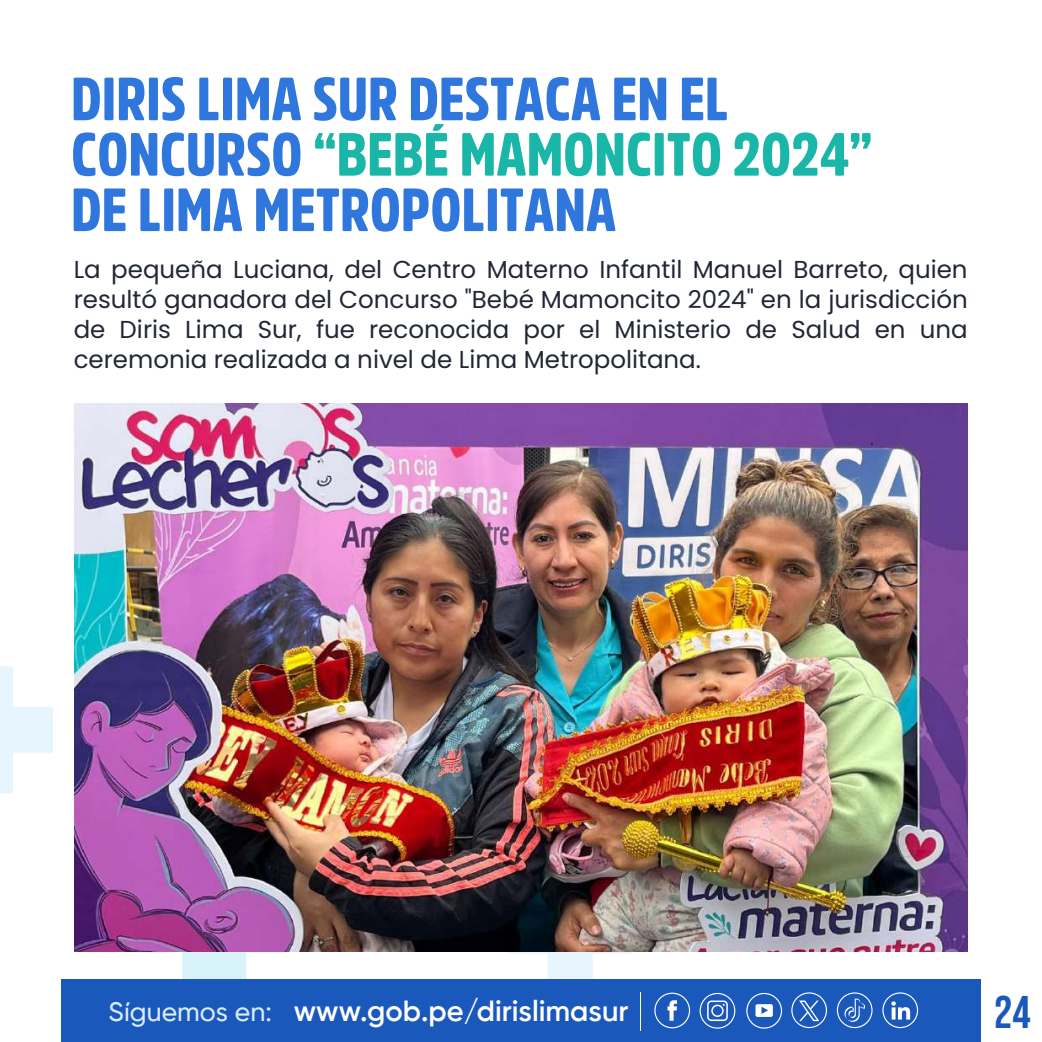
<style>
.page{position:relative;width:1042px;height:1042px;background:#fff}
.page>*{position:absolute;margin:0;border:0;box-sizing:border-box;transform-origin:0 0}
.t1{font:900 60.38px/55.5px "Amsi Pro Cond";color:#2f76dd}
.t2{font:45.85px "Bebas Neue";color:#1b58bc}
.t3{font:600 29.05px "Gilroy";color:#fff}
.t4{font:24.5px/29.8px "Poppins";color:#212735;text-align:justify}
.s1{color:#1ab7a8}
.s2{font-weight:500;font-size:26.6px;color:#d7edff}
</style>
<div class="page">
<div style="left:182px;top:952px;width:65px;height:27px;background:#d9f3fb"></div>
<svg style="left:0;top:666px;width:53px;height:127px"></svg>
<svg style="left:508px;top:952px;width:125px;height:27px"></svg>
<div style="left:62px;top:979px;width:919px;height:63px;background:#1b58bc"></div>
<svg style="left:654px;top:992px;width:36px;height:36px"></svg>
<svg style="left:699px;top:993px;width:36px;height:35px"></svg>
<svg style="left:746px;top:993px;width:36px;height:35px"></svg>
<svg style="left:837px;top:992px;width:35px;height:36px"></svg>
<svg style="left:791px;top:992px;width:36px;height:36px"></svg>
<svg style="left:882px;top:992px;width:36px;height:36px"></svg>
<hr style="left:640px;top:992px;width:1px;height:39px;background:#fff">
<img style="left:74px;top:403px;width:893px;height:549px">
<h1 class="t1" style="left:71px;top:70px;width:803px">DIRIS LIMA SUR DESTACA EN EL<br>CONCURSO <span class="s1">“BEBÉ MAMONCITO 2024”<br></span>DE LIMA METROPOLITANA</h1>
<p class="t4" style="left:74px;top:255px;width:895px">La pequeña Luciana, del Centro Materno Infantil Manuel Barreto, quien resultó ganadora del Concurso "Bebé Mamoncito 2024" en la jurisdicción de Diris Lima Sur, fue reconocida por el Ministerio de Salud en una ceremonia realizada a nivel de Lima Metropolitana.</p>
<p class="t3" style="left:109px;top:993px;width:521px"><span class="s2">Síguemos en:</span> www.gob.pe/dirislimasur</p>
<h2 class="t2" style="left:994px;top:986px;width:38px">24</h2>
</div>
